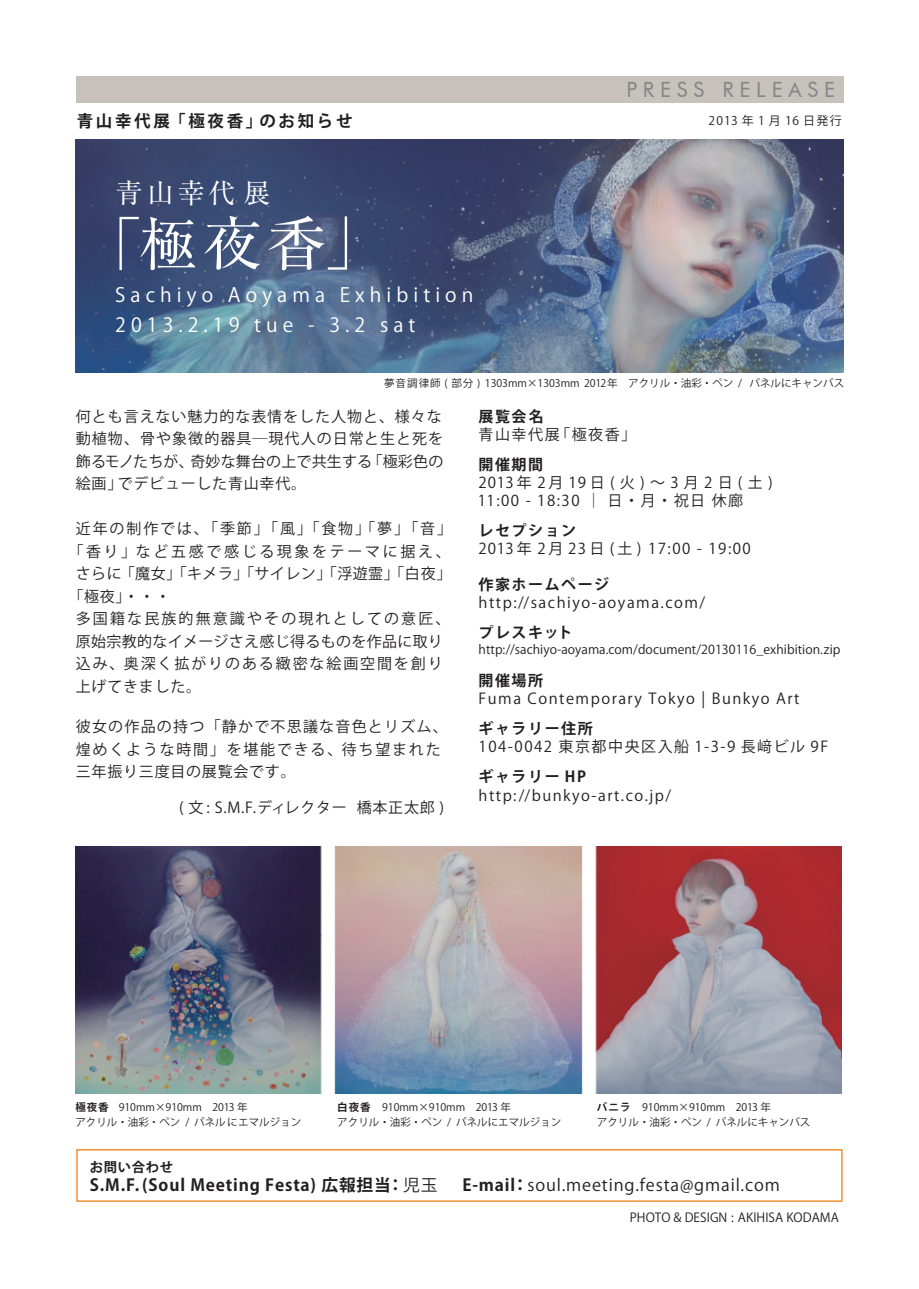
<style>
.page{position:relative;width:919px;height:1289px;background:#fff}
.page>*{position:absolute;margin:0;border:0;box-sizing:border-box;transform-origin:0 0}
.t1{font:58.5px "Ryumin Pro";color:#fff}
.t2{font:27px "Ryumin Pro";letter-spacing:.16em;color:#fff}
.t3{font:21px "Futura BT";letter-spacing:.28em;color:#858689}
.t4{font:19.5px/30px "Koz Go Pr 6 N";letter-spacing:.26em;color:#fff}
.t5{font:16.5px "Koz Go Pr 6 N";letter-spacing:.05em;color:#231f20}
.t6{font:700 16.5px "Koz Go Pr 6 N";letter-spacing:.05em;color:#231f20}
.t7{font:700 16.5px "Koz Go Pr 6 N";letter-spacing:.16em;color:#231f20}
.t8{font:15px/22.5px "Koz Go Pr 6 N";letter-spacing:.1em;color:#231f20;text-align:justify}
.t9{font:15px/22.5px "Koz Go Pr 6 N";letter-spacing:.08em;color:#231f20}
.t10{font:15px "Koz Go Pr 6 N";letter-spacing:.125em;color:#231f20}
.t11{font:700 15px "Koz Go Pr 6 N";letter-spacing:.1em;color:#231f20}
.t12{font:15px "Koz Go Pr 6 N";letter-spacing:.05em;color:#231f20}
.t13{font:15px "Koz Go Pr 6 N";letter-spacing:.03em;color:#231f20}
.t14{font:15px "Koz Go Pr 6 N";letter-spacing:.02em;color:#231f20}
.t15{font:15px "Koz Go Pr 6 N";letter-spacing:.175em;color:#231f20}
.t16{font:15px "Koz Go Pr 6 N";letter-spacing:.14em;color:#231f20}
.t17{font:700 13.35px "Koz Go Pr 6 N";letter-spacing:.05em;color:#231f20}
.t18{font:12.45px "Koz Go Pr 6 N";letter-spacing:.005em;color:#231f20}
.t19{font:12px "Koz Go Pr 6 N";letter-spacing:.1em;color:#231f20}
.t20{font:10.5px/15px "Koz Go Pr 6 N";color:#231f20}
.s1{font-weight:300}
.s2{font-weight:700}
.s3{font-weight:400}
</style>
<div class="page">
<img style="left:75px;top:140px;width:768px;height:232px">
<div style="left:76px;top:1149px;width:766px;height:52px;border:2px solid #f68f32"></div>
<div style="left:76px;top:76px;width:767px;height:26px;background:#c7c2bc"></div>
<img style="left:75px;top:846px;width:766px;height:246px">
<p class="t7" style="left:77px;top:111px;width:277px">青山幸代展「極夜香」のお知らせ</p>
<h2 class="t2" style="left:116px;top:172px;width:156px">青山幸代展</h2>
<h1 class="t1" style="left:84px;top:197px;width:300px"><span class="s1">「</span>極夜香<span class="s1">」</span></h1>
<h3 class="t4" style="left:115px;top:280px;width:360px">Sachiyo Aoyama Exhibition<br>2013.2.19 tue - 3.2 sat</h3>
<h3 class="t3" style="left:626px;top:77px;width:210px">PRESS RELEASE</h3>
<p class="t19" style="left:708px;top:114px;width:135px">2013 年 1 月 16 日発行</p>
<p class="t20" style="left:384px;top:376px;width:461px">夢音調律師 ( 部分 ) 1303mm×1303mm 2012年　アクリル・油彩・ペン / パネルにキャンバス</p>
<p class="t8" style="left:76px;top:405px;width:369px">何とも言えない魅力的な表情をした人物と、様々な動植物、骨や象徴的器具―現代人の日常と生と死を飾るモノたちが、奇妙な舞台の上で共生する「極彩色の絵画」でデビューした青山幸代。</p>
<p class="t10" style="left:76px;top:520px;width:378px">近年の制作では、「季節」「風」「食物」「夢」「音」</p>
<p class="t15" style="left:68px;top:543px;width:384px">「香り」など五感で感じる現象をテーマに据え、</p>
<p class="t13" style="left:76px;top:565px;width:377px">さらに「魔女」「キメラ」「サイレン」「浮遊霊」「白夜」</p>
<p class="t8" style="left:68px;top:585px;width:103px">「極夜」・・・</p>
<p class="t16" style="left:76px;top:610px;width:376px">多国籍な民族的無意識やその現れとしての意匠、</p>
<p class="t14" style="left:76px;top:633px;width:368px">原始宗教的なイメージさえ感じ得るものを作品に取り</p>
<p class="t10" style="left:76px;top:655px;width:368px">込み、奥深く拡がりのある緻密な絵画空間を創り</p>
<p class="t12" style="left:76px;top:678px;width:127px">上げてきました。</p>
<p class="t9" style="left:76px;top:716px;width:373px">彼女の作品の持つ「静かで不思議な音色とリズム、煌めくような時間」を堪能できる、待ち望まれた三年振り三度目の展覧会です。</p>
<p class="t12" style="left:179px;top:799px;width:266px">( 文 : S.M.F.ディレクター 橋本正太郎 )</p>
<p class="t11" style="left:478px;top:408px;width:67px">展覧会名</p>
<p class="t8" style="left:478px;top:424px;width:159px">青山幸代展「極夜香」</p>
<p class="t11" style="left:478px;top:456px;width:66px">開催期間</p>
<p class="t8" style="left:477px;top:474px;width:296px;line-height:18px">2013年2月19日(火)～3月2日(土)<br>11:00 - 18:30 ｜ 日・月・祝日 休廊</p>
<p class="t11" style="left:478px;top:522px;width:99px">レセプション</p>
<p class="t8" style="left:478px;top:538px;width:274px">2013年 2月 23 日 (土 ) 17:00 - 19:00</p>
<p class="t11" style="left:478px;top:576px;width:132px">作家ホームページ</p>
<p class="t8" style="left:478px;top:592px;width:228px">http://sachiyo-aoyama.com/</p>
<p class="t11" style="left:478px;top:624px;width:95px">プレスキット</p>
<p class="t18" style="left:478px;top:642px;width:363px">http://sachiyo-aoyama.com/document/20130116_exhibition.zip</p>
<p class="t11" style="left:478px;top:672px;width:66px">開催場所</p>
<p class="t8" style="left:478px;top:688px;width:322px">Fuma Contemporary Tokyo | Bunkyo Art</p>
<p class="t11" style="left:478px;top:720px;width:115px">ギャラリー住所</p>
<p class="t8" style="left:478px;top:736px;width:351px">104-0042 東京都中央区入船 1-3-9 長﨑ビル 9F</p>
<p class="t11" style="left:478px;top:768px;width:109px">ギャラリー HP</p>
<p class="t8" style="left:478px;top:784px;width:194px">http://bunkyo-art.co.jp/</p>
<p class="t20" style="left:75px;top:1100px;width:227px"><span class="s2">極夜香</span>　910mm×910mm　2013 年<br>アクリル・油彩・ペン / パネルにエマルジョン</p>
<p class="t20" style="left:337px;top:1100px;width:225px"><span class="s2">白夜香</span>　910mm×910mm　2013 年<br>アクリル・油彩・ペン / パネルにエマルジョン</p>
<p class="t20" style="left:597px;top:1100px;width:215px"><span class="s2">バニラ</span>　910mm×910mm　2013 年<br>アクリル・油彩・ペン / パネルにキャンバス</p>
<p class="t17" style="left:90px;top:1159px;width:85px">お問い合わせ</p>
<p class="t6" style="left:90px;top:1175px;width:349px">S.M.F. (Soul Meeting Festa) 広報担当：<span class="s3">児玉</span></p>
<p class="t5" style="left:462px;top:1175px;width:319px"><span class="s2">E-mail：</span>soul.meeting.festa@gmail.com</p>
<p class="t18" style="left:629px;top:1210px;width:211px">PHOTO &amp; DESIGN : AKIHISA KODAMA</p>
</div>
